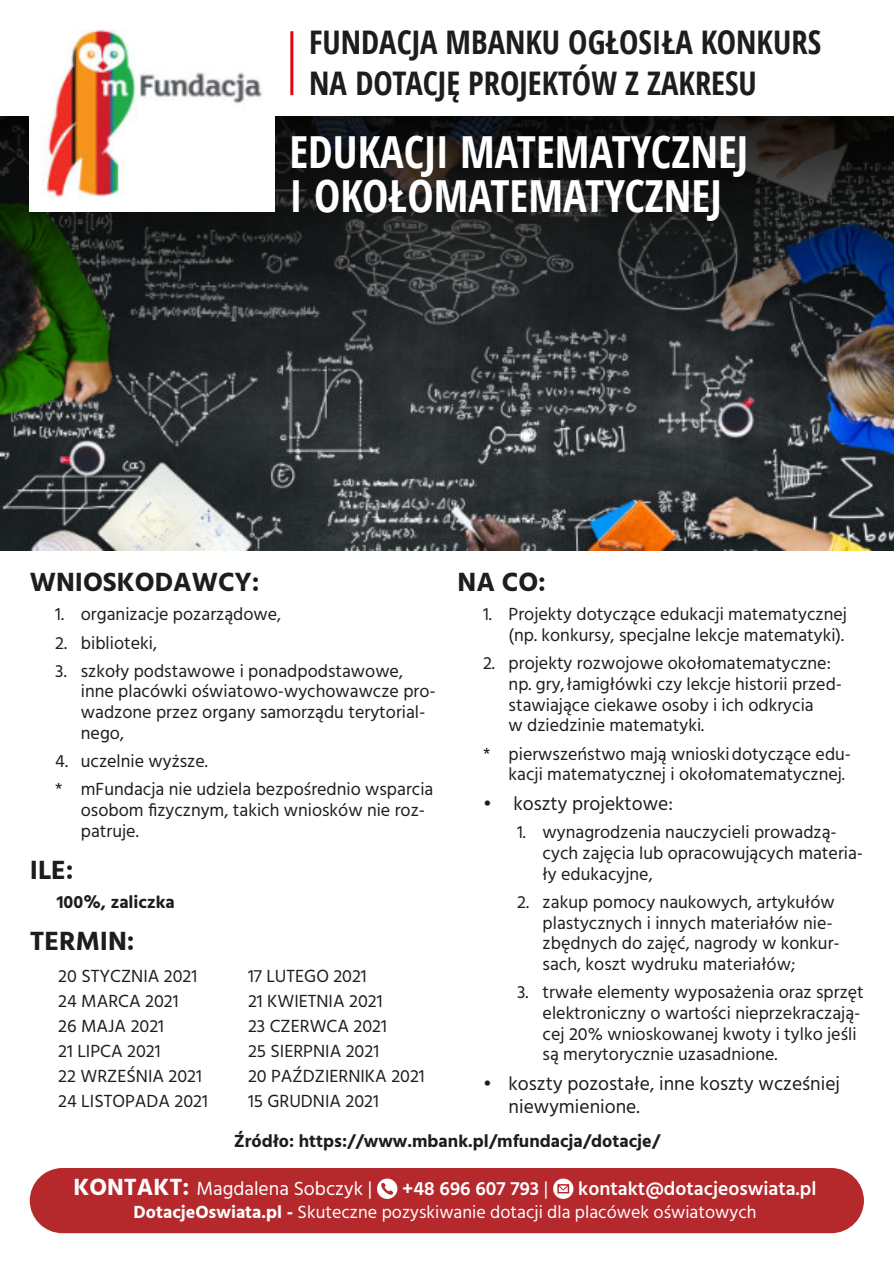
<style>
.page{position:relative;width:894px;height:1263px;background:#fff}
.page>*{position:absolute;margin:0;border:0;box-sizing:border-box;transform-origin:0 0}
.t1{font:700 condensed 44.25px/44.2px "Open Sans";color:#fff}
.t2{font:700 condensed 32.55px/40.7px "Open Sans";color:#1d1d1b}
.t3{font:700 27px "Hind";color:#1d1d1b}
.t4{font:19.5px/22.5px "Hind";color:#1d1d1b}
.t5{font:600 19.5px "Hind";color:#fff}
.t6{font:19.5px "Hind";color:#fff}
.t7{font:18px/20.7px "Hind";color:#1d1d1b}
.t8{font:18px "Hind";color:#fff}
.t9{font:700 18px "Hind";color:#1d1d1b}
.s1{font-weight:700;font-size:24px}
.s2{font-weight:400}
.s3{font-weight:700}
</style>
<div class="page">
<img style="left:0;top:429px;width:893px;height:121px">
<img style="left:0;top:116px;width:893px;height:313px">
<div style="left:30px;top:1168px;width:833px;height:65px;background:#b5282c;border-radius:33px"></div>
<svg style="left:377px;top:1178px;width:20px;height:21px"></svg>
<svg style="left:553px;top:1178px;width:20px;height:21px"></svg>
<div style="left:30px;top:30px;width:245px;height:182px;background:#fff"></div>
<img style="left:43px;top:30px;width:220px;height:167px">
<hr style="left:290px;top:31px;width:3px;height:64px;background:#e30613">
<h2 class="t2" style="left:309px;top:26px;width:513px">FUNDACJA MBANKU OGŁOSIŁA KONKURS<br>NA DOTACJĘ PROJEKTÓW Z ZAKRESU</h2>
<h1 class="t1" style="left:289px;top:134px;width:460px">EDUKACJI MATEMATYCZNEJ<br>I OKOŁOMATEMATYCZNEJ</h1>
<h3 class="t3" style="left:30px;top:566px;width:231px">WNIOSKODAWCY:</h3>
<p class="t7" style="left:55px;top:604px;width:227px">1. organizacje pozarządowe,</p>
<p class="t7" style="left:55px;top:632px;width:103px">2. biblioteki,</p>
<p class="t7" style="left:81px;top:660px;width:356px;text-indent:-26px">3. szkoły podstawowe i ponadpodstawowe, inne placówki oświatowo-wychowawcze pro&shy;wadzone przez organy samorządu terytorial&shy;nego,</p>
<p class="t7" style="left:55px;top:747px;width:379px;line-height:28.2px">4. uczelnie wyższe.<br>* mFundacja nie udziela bezpośrednio wsparcia</p>
<p class="t7" style="left:81px;top:799px;width:345px">osobom fizycznym, takich wniosków nie roz&shy;patruje.</p>
<h3 class="t3" style="left:30px;top:854px;width:45px">ILE:</h3>
<p class="t9" style="left:57px;top:892px;width:119px">100%, zaliczka</p>
<h3 class="t3" style="left:30px;top:925px;width:106px">TERMIN:</h3>
<h3 class="t3" style="left:457px;top:566px;width:90px">NA CO:</h3>
<p class="t7" style="left:483px;top:604px;width:365px;text-align:right">1. Projekty dotyczące edukacji matematycznej (np. konkursy, specjalne lekcje matematyki).</p>
<p class="t7" style="left:508px;top:653px;width:335px;text-indent:-26px">2. projekty rozwojowe okołomatematyczne: np. gry,łamigłówki czy lekcje historii przed&shy;stawiające ciekawe osoby i ich odkrycia<br>w dziedzinie matematyki.</p>
<p class="t7" style="left:508px;top:743px;width:344px;text-indent:-26px">* pierwszeństwo mają wnioski dotyczące edu&shy;kacji matematycznej i okołomatematycznej.</p>
<p class="t4" style="left:483px;top:792px;width:191px">• koszty projektowe:</p>
<p class="t7" style="left:542px;top:822px;width:322px;text-indent:-26px">1. wynagrodzenia nauczycieli prowadzą&shy;cych zajęcia lub opracowujących materia&shy;ły edukacyjne,</p>
<p class="t7" style="left:542px;top:891px;width:298px;text-indent:-26px">2. zakup pomocy naukowych, artykułów plastycznych i innych materiałów nie&shy;zbędnych do zajęć, nagrody w konkur&shy;sach, koszt wydruku materiałów;</p>
<p class="t7" style="left:542px;top:982px;width:322px;text-indent:-26px">3. trwałe elementy wyposażenia oraz sprzęt elektroniczny o wartości nieprzekraczają&shy;cej 20% wnioskowanej kwoty i tylko jeśli są merytorycznie uzasadnione.</p>
<p class="t4" style="left:508px;top:1072px;width:333px;text-indent:-26px">• koszty pozostałe, inne koszty wcześniej niewymienione.</p>
<p class="t7" style="left:58px;top:965px;width:140px">20 STYCZNIA 2021</p>
<p class="t7" style="left:248px;top:965px;width:120px">17 LUTEGO 2021</p>
<p class="t7" style="left:58px;top:990px;width:122px">24 MARCA 2021</p>
<p class="t7" style="left:248px;top:990px;width:136px">21 KWIETNIA 2021</p>
<p class="t7" style="left:58px;top:1015px;width:107px">26 MAJA 2021</p>
<p class="t7" style="left:248px;top:1015px;width:140px">23 CZERWCA 2021</p>
<p class="t7" style="left:58px;top:1040px;width:104px">21 LIPCA 2021</p>
<p class="t7" style="left:248px;top:1040px;width:133px">25 SIERPNIA 2021</p>
<p class="t7" style="left:58px;top:1065px;width:145px">22 WRZEŚNIA 2021</p>
<p class="t7" style="left:248px;top:1065px;width:178px">20 PAŹDZIERNIKA 2021</p>
<p class="t7" style="left:58px;top:1090px;width:151px">24 LISTOPADA 2021</p>
<p class="t7" style="left:248px;top:1090px;width:132px">15 GRUDNIA 2021</p>
<p class="t9" style="left:234px;top:1130px;width:427px">Źródło: https://www.mbank.pl/mfundacja/dotacje/</p>
<p class="t6" style="left:73px;top:1177px;width:300px"><span class="s1">KONTAKT:</span> Magdalena Sobczyk |</p>
<p class="t5" style="left:402px;top:1177px;width:148px">+48 696 607 793 <span class="s2">|</span></p>
<p class="t5" style="left:578px;top:1177px;width:240px">kontakt@dotacjeoswiata.pl</p>
<p class="t8" style="left:133px;top:1201px;width:624px"><span class="s3">DotacjeOswiata.pl -</span> Skuteczne pozyskiwanie dotacji dla placówek oświatowych</p>
</div>
